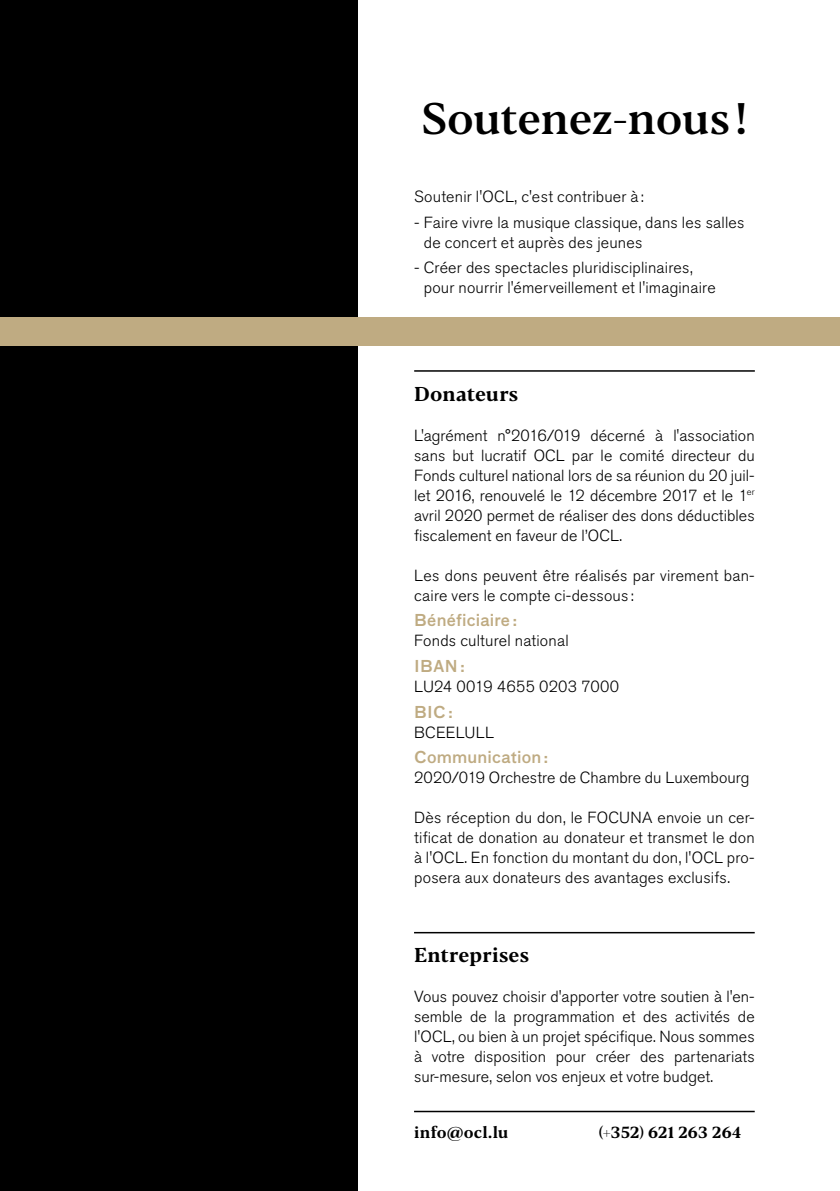
<style>
.page{position:relative;width:840px;height:1191px;background:#fff}
.page>*{position:absolute;margin:0;border:0;box-sizing:border-box;transform-origin:0 0}
.t1{font:500 44px "Blacker Text";letter-spacing:-.01em;color:#000}
.t2{font:700 20px "Blacker Text";letter-spacing:.01em;color:#000}
.t3{font:300 16px/20px "Akzidenz Grotesk Pro";letter-spacing:.01em;color:#000}
.t4{font:500 16px "Bau TF";letter-spacing:.01em;color:#bfab82}
.t5{font:700 16px "Blacker Text";letter-spacing:.025em;color:#000}
</style>
<div class="page">
<div style="left:0;top:0;width:357px;height:1191px;background:#000"></div>
<div style="left:0;top:318px;width:839px;height:28px;background:#bfab82"></div>
<hr style="left:414px;top:932px;width:340px;height:1px;background:#000">
<hr style="left:414px;top:1110px;width:340px;height:2px;background:#000">
<hr style="left:414px;top:370px;width:340px;height:2px;background:#000">
<h1 class="t1" style="left:421px;top:91px;width:326px">Soutenez-nous !</h1>
<p class="t3" style="left:414px;top:186px;width:231px">Soutenir l'OCL, c'est contribuer à:</p>
<p class="t3" style="left:423px;top:212px;width:322px;text-indent:-10px">- Faire vivre la musique classique, dans les salles de concert et auprès des jeunes</p>
<p class="t3" style="left:423px;top:258px;width:293px;text-indent:-10px">- Créer des spectacles pluridisciplinaires, pour nourrir l'émerveillement et l'imaginaire</p>
<p class="t2" style="left:414px;top:381px;width:105px">Donateurs</p>
<p class="t3" style="left:414px;top:425px;width:342px;text-align:justify">L'agrément n°2016/019 décerné à l'association sans but lucratif OCL par le comité directeur du Fonds culturel national lors de sa réunion du 20 juil&shy;let 2016, renouvelé le 12 décembre 2017 et le 1<sup>er </sup>avril 2020 permet de réaliser des dons déductibles fiscalement en faveur de l’OCL.</p>
<p class="t3" style="left:414px;top:565px;width:342px">Les dons peuvent être réalisés par virement ban&shy;caire vers le compte ci-dessous :</p>
<p class="t4" style="left:414px;top:611px;width:105px">Bénéficiaire:</p>
<p class="t3" style="left:414px;top:631px;width:156px">Fonds culturel national</p>
<p class="t4" style="left:414px;top:656px;width:53px">IBAN:</p>
<p class="t3" style="left:414px;top:676px;width:206px">LU24 0019 4655 0203 7000</p>
<p class="t4" style="left:414px;top:702px;width:41px">BIC:</p>
<p class="t3" style="left:414px;top:722px;width:81px">BCEELULL</p>
<p class="t4" style="left:414px;top:748px;width:136px">Communication:</p>
<p class="t3" style="left:414px;top:768px;width:336px">2020/019 Orchestre de Chambre du Luxembourg</p>
<p class="t3" style="left:414px;top:808px;width:342px;text-align:justify">Dès réception du don, le FOCUNA envoie un cer&shy;tificat de donation au donateur et transmet le don à l'OCL. En fonction du montant du don, l'OCL pro&shy;posera aux donateurs des avantages exclusifs.</p>
<p class="t2" style="left:414px;top:943px;width:116px">Entreprises</p>
<p class="t3" style="left:414px;top:986px;width:342px;text-align:justify">Vous pouvez choisir d'apporter votre soutien à l'en&shy;semble de la programmation et des activités de l'OCL, ou bien à un projet spécifique. Nous sommes à votre disposition pour créer des partenariats sur-mesure, selon vos enjeux et votre budget.</p>
<p class="t5" style="left:414px;top:1122px;width:96px">info@ocl.lu</p>
<p class="t5" style="left:598px;top:1122px;width:144px">(+352) 621 263 264</p>
</div>
